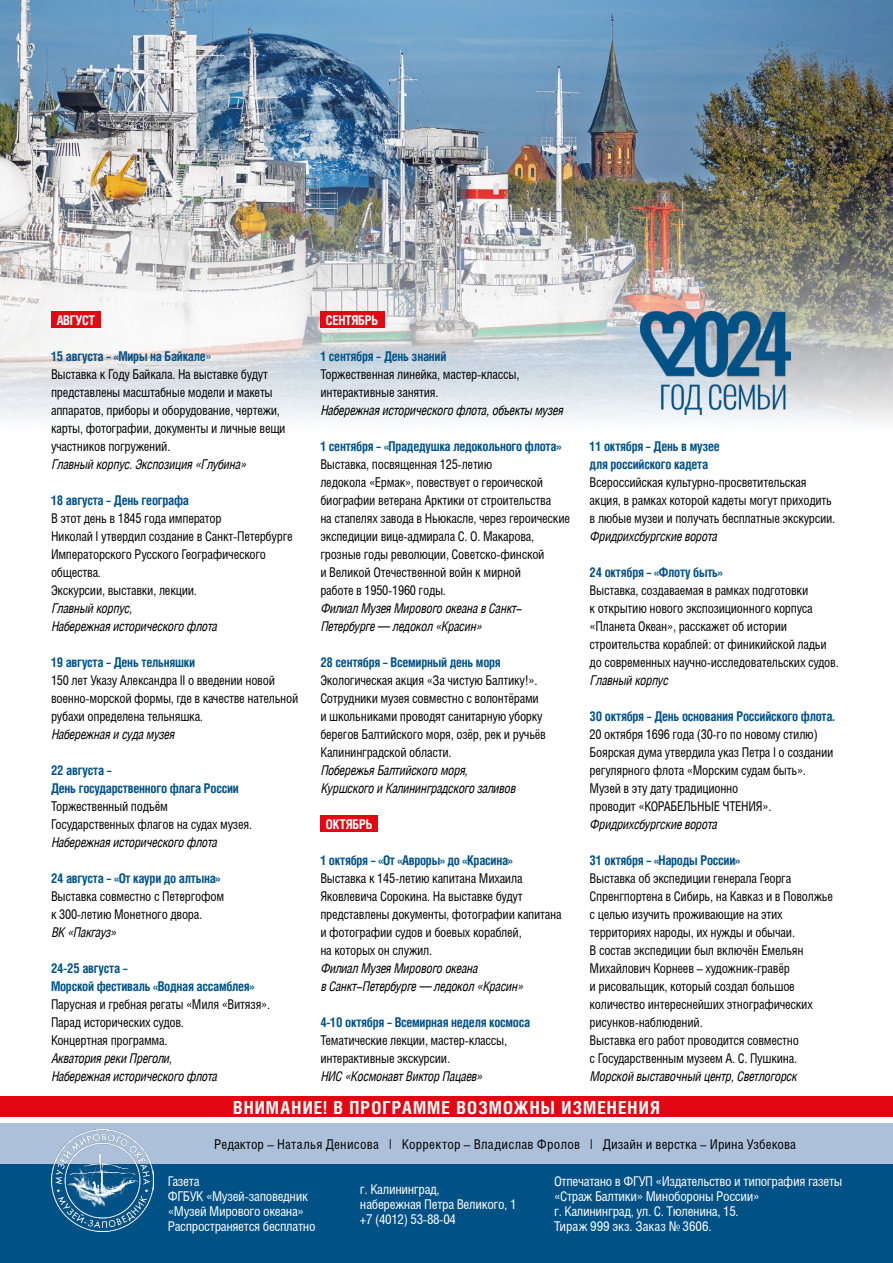
<style>
.page{position:relative;width:893px;height:1263px;background:#fff}
.page>*{position:absolute;margin:0;border:0;box-sizing:border-box;transform-origin:0 0}
.t1{font:700 18px "Helios Cond";letter-spacing:.06em;color:#fff}
.t2{font:13.5px/18px "Helios Cond";letter-spacing:-.02em;color:#000;scale:.95 1}
.t3{font:italic 13.5px/18px "Helios Cond";letter-spacing:-.02em;color:#000;scale:.95 1}
.t4{font:700 13.5px/18px "Helios Cond";letter-spacing:-.02em;color:#005286;scale:.95 1}
.t5{font:13.5px/15px "Helios Cond";letter-spacing:-.025em;color:#fff}
.t6{font:13.5px "Helios Cond";letter-spacing:.01em;color:#000}
.t7{font:700 13.5px "Helios Cond";letter-spacing:-.02em;color:#fff;scale:.95 1}
.s1{font-weight:700;color:#005286}
.s2{color:#005286}
</style>
<div class="page">
<img style="left:0;top:0;width:893px;height:421px">
<div style="left:51px;top:312px;width:49px;height:16px;background:#e30613"></div>
<div style="left:0;top:1123px;width:893px;height:52px;background:#adc0da"></div>
<div style="left:0;top:1165px;width:893px;height:98px;background:#005286"></div>
<img style="left:51px;top:1129px;width:102px;height:102px">
<img style="left:641px;top:312px;width:150px;height:102px">
<div style="left:0;top:1096px;width:893px;height:21px;background:#e30613"></div>
<div style="left:320px;top:312px;width:65px;height:16px;background:#e30613"></div>
<div style="left:320px;top:816px;width:58px;height:16px;background:#e30613"></div>
<p class="t7" style="left:57px;top:312px;width:42px">АВГУСТ</p>
<p class="t2" style="left:51px;top:347px;width:248px"><span class="s1">15 августа – «Миры на Байкале</span><span class="s2">»<br></span>Выставка к Году Байкала. На выставке будут представлены масштабные модели и макеты аппаратов, приборы и оборудование, чертежи, карты, фотографии, документы и личные вещи участников погружений.</p>
<p class="t3" style="left:51px;top:455px;width:207px">Главный корпус. Экспозиция «Глубина»</p>
<p class="t4" style="left:51px;top:490px;width:147px">18 августа – День географа</p>
<p class="t2" style="left:51px;top:509px;width:256px">В этот день в 1845 года император<br>Николай I утвердил создание в Санкт-Петербурге Императорского Русского Географического общества.<br>Экскурсии, выставки, лекции.</p>
<p class="t3" style="left:51px;top:599px;width:176px">Главный корпус,<br>Набережная исторического флота</p>
<p class="t4" style="left:51px;top:653px;width:153px">19 августа – День тельняшки</p>
<p class="t2" style="left:51px;top:671px;width:262px">150 лет Указу Александра II о введении новой военно-морской формы, где в качестве нательной рубахи определена тельняшка.</p>
<p class="t3" style="left:51px;top:725px;width:131px">Набережная и суда музея</p>
<p class="t4" style="left:51px;top:760px;width:199px">22 августа –<br>День государственного флага России</p>
<p class="t2" style="left:51px;top:797px;width:213px">Торжественный подъём<br>Государственных флагов на судах музея.</p>
<p class="t3" style="left:51px;top:833px;width:176px">Набережная исторического флота</p>
<p class="t4" style="left:51px;top:869px;width:180px">24 августа – «От каури до алтына»</p>
<p class="t2" style="left:51px;top:887px;width:184px">Выставка совместно с Петергофом к 300-летию Монетного двора.</p>
<p class="t3" style="left:51px;top:923px;width:70px">ВК «Пакгауз»</p>
<p class="t4" style="left:51px;top:959px;width:216px">24-25 августа –<br>Морской фестиваль «Водная ассамблея»</p>
<p class="t2" style="left:51px;top:995px;width:232px">Парусная и гребная регаты «Миля «Витязя».<br>Парад исторических судов.<br>Концертная программа.</p>
<p class="t3" style="left:51px;top:1049px;width:176px">Акватория реки Преголи,<br>Набережная исторического флота</p>
<p class="t7" style="left:326px;top:312px;width:57px">СЕНТЯБРЬ</p>
<p class="t4" style="left:320px;top:347px;width:134px">1 сентября – День знаний</p>
<p class="t2" style="left:320px;top:365px;width:211px">Торжественная линейка, мастер-классы, интерактивные занятия.</p>
<p class="t3" style="left:320px;top:401px;width:257px">Набережная исторического флота, объекты музея</p>
<p class="t4" style="left:320px;top:437px;width:255px">1 сентября – «Прадедушка ледокольного флота»</p>
<p class="t2" style="left:320px;top:455px;width:264px">Выставка, посвященная 125-летию<br>ледокола «Ермак», повествует о героической биографии ветерана Арктики от строительства<br>на стапелях завода в Ньюкасле, через героические экспедиции вице-адмирала С. О. Макарова, грозные годы революции, Советско-финской<br>и Великой Отечественной войн к мирной<br>работе в 1950-1960 годы.</p>
<p class="t3" style="left:320px;top:599px;width:214px">Филиал Музея Мирового океана в Санкт-<br>Петербурге — ледокол «Красин»</p>
<p class="t4" style="left:320px;top:652px;width:191px">28 сентября – Всемирный день моря</p>
<p class="t2" style="left:320px;top:671px;width:239px">Экологическая акция «За чистую Балтику!».<br>Сотрудники музея совместно с волонтёрами и школьниками проводят санитарную уборку берегов Балтийского моря, озёр, рек и ручьёв Калининградской области.</p>
<p class="t3" style="left:320px;top:761px;width:207px">Побережья Балтийского моря,<br>Куршского и Калининградского заливов</p>
<p class="t7" style="left:326px;top:816px;width:51px">ОКТЯБРЬ</p>
<p class="t4" style="left:320px;top:851px;width:204px">1 октября – «От «Авроры» до «Красина»</p>
<p class="t2" style="left:320px;top:869px;width:256px">Выставка к 145-летию капитана Михаила Яковлевича Сорокина. На выставке будут представлены документы, фотографии капитана и фотографии судов и боевых кораблей,<br>на которых он служил.</p>
<p class="t3" style="left:320px;top:959px;width:215px">Филиал Музея Мирового океана<br>в Санкт-Петербурге — ледокол «Красин»</p>
<p class="t4" style="left:320px;top:1013px;width:222px">4-10 октября – Всемирная неделя космоса</p>
<p class="t2" style="left:320px;top:1031px;width:198px">Тематические лекции, мастер-классы, интерактивные экскурсии.</p>
<p class="t3" style="left:320px;top:1067px;width:172px">НИС «Космонавт Виктор Пацаев»</p>
<p class="t4" style="left:590px;top:437px;width:139px">11 октября – День в музее для российского кадета</p>
<p class="t2" style="left:590px;top:473px;width:260px">Всероссийская культурно-просветительская акция, в рамках которой кадеты могут приходить в любые музеи и получать бесплатные экскурсии.</p>
<p class="t3" style="left:590px;top:527px;width:136px">Фридрихсбургские ворота</p>
<p class="t4" style="left:590px;top:562px;width:142px">24 октября – «Флоту быть»</p>
<p class="t2" style="left:590px;top:581px;width:264px">Выставка, создаваемая в рамках подготовки<br>к открытию нового экспозиционного корпуса «Планета Океан», расскажет об истории строительства кораблей: от финикийской ладьи до современных научно-исследовательских судов.</p>
<p class="t3" style="left:590px;top:671px;width:84px">Главный корпус</p>
<p class="t4" style="left:590px;top:706px;width:259px">30 октября – День основания Российского флота.</p>
<p class="t2" style="left:590px;top:725px;width:258px">20 октября 1696 года (30-го по новому стилю)<br>Боярская дума утвердила указ Петра I о создании регулярного флота «Морским судам быть».<br>Музей в эту дату традиционно<br>проводит «КОРАБЕЛЬНЫЕ ЧТЕНИЯ».</p>
<p class="t3" style="left:590px;top:815px;width:136px">Фридрихсбургские ворота</p>
<p class="t4" style="left:590px;top:850px;width:160px">31 октября – «Народы России»</p>
<p class="t2" style="left:590px;top:869px;width:258px">Выставка об экспедиции генерала Георга Спренгпортена в Сибирь, на Кавказ и в Поволжье с целью изучить проживающие на этих территориях народы, их нужды и обычаи.<br>В состав экспедиции был включён Емельян Михайлович Корнеев – художник-гравёр<br>и рисовальщик, который создал большое количество интереснейших этнографических рисунков-наблюдений.<br>Выставка его работ проводится совместно<br>с Государственным музеем А. С. Пушкина.</p>
<p class="t3" style="left:590px;top:1067px;width:219px">Морской выставочный центр, Светлогорск</p>
<h1 class="t1" style="left:233px;top:1097px;width:428px">ВНИМАНИЕ! В ПРОГРАММЕ ВОЗМОЖНЫ ИЗМЕНЕНИЯ</h1>
<p class="t6" style="left:214px;top:1136px;width:583px">Редактор – Наталья Денисова | Корректор – Владислав Фролов | Дизайн и верстка – Ирина Узбекова</p>
<p class="t5" style="left:168px;top:1174px;width:149px">Газета<br>ФГБУК «Музей-заповедник «Музей Мирового океана»<br>Распространяется бесплатно</p>
<p class="t5" style="left:360px;top:1182px;width:158px">г. Калининград,<br>набережная Петра Великого, 1 +7 (4012) 53-88-04</p>
<p class="t5" style="left:554px;top:1173px;width:290px">Отпечатано в ФГУП «Издательство и типография газеты «Страж Балтики» Минобороны России»<br>г. Калининград, ул. С. Тюленина, 15.<br>Тираж 999 экз. Заказ № 3606.</p>
</div>
